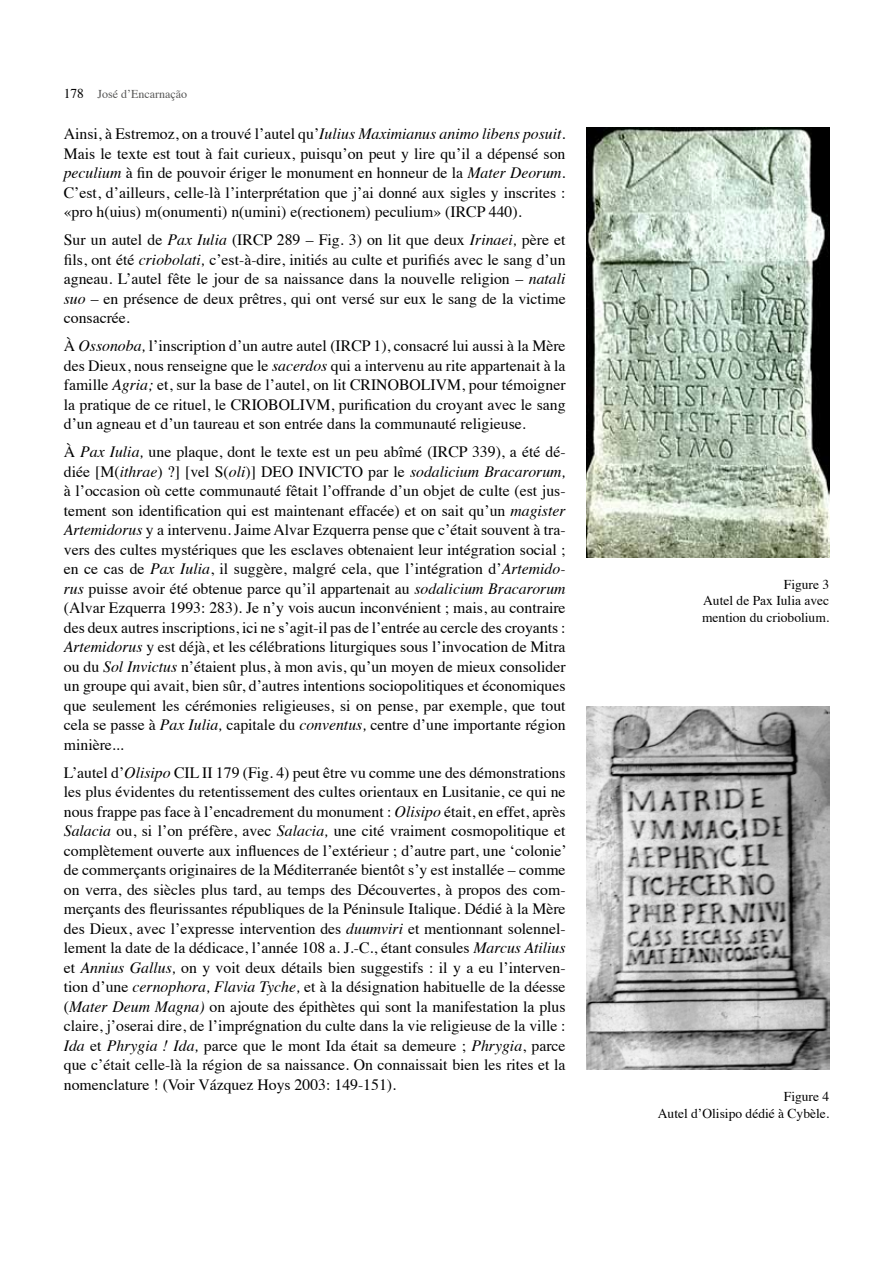
<style>
.page{position:relative;width:893px;height:1263px;background:#fff}
.page>*{position:absolute;margin:0;border:0;box-sizing:border-box;transform-origin:0 0}
.t1{font:15.75px/19.5px "Times";color:#000;text-align:justify}
.t2{font:13.5px/16.5px "Times";color:#000;text-align:justify}
.t3{font:12px "Times";color:#575756}
.s1{font-size:13.5px;color:#000}
.s2{font-style:italic}
</style>
<div class="page">
<img style="left:587px;top:128px;width:242px;height:429px">
<img style="left:587px;top:707px;width:242px;height:363px">
<p class="t3" style="left:64px;top:83px;width:125px"><span class="s1">178</span> José d’Encarnação</p>
<p class="t1" style="left:64px;top:123px;width:503px">Ainsi, à Estremoz, on a trouvé l’autel qu’<span class="s2">Iulius Maximianus animo libens posuit.<br></span>Mais le texte est tout à fait curieux, puisqu’on peut y lire qu’il a dépensé son <span class="s2">peculium</span> à fin de pouvoir ériger le monument en honneur de la <span class="s2">Mater Deorum.<br></span>C’est, d’ailleurs, celle-là l’interprétation que j’ai donné aux sigles y inscrites : «pro h(uius) m(onumenti) n(umini) e(rectionem) peculium» (IRCP 440).</p>
<p class="t1" style="left:64px;top:229px;width:503px">Sur un autel de <span class="s2">Pax Iulia</span> (IRCP 289 – Fig. 3) on lit que deux <span class="s2">Irinaei,</span> père et fils, ont été <span class="s2">criobolati,</span> c’est-à-dire, initiés au culte et purifiés avec le sang d’un agneau. L’autel fête le jour de sa naissance dans la nouvelle religion – <span class="s2">natali suo</span> – en présence de deux prêtres, qui ont versé sur eux le sang de la victime consacrée.</p>
<p class="t1" style="left:64px;top:335px;width:503px">À <span class="s2">Ossonoba,</span> l’inscription d’un autre autel (IRCP 1), consacré lui aussi à la Mère des Dieux, nous renseigne que le <span class="s2">sacerdos</span> qui a intervenu au rite appartenait à la famille <span class="s2">Agria;</span> et, sur la base de l’autel, on lit CRINOBOLIVM, pour témoigner la pratique de ce rituel, le CRIOBOLIVM, purification du croyant avec le sang d’un agneau et d’un taureau et son entrée dans la communauté religieuse.</p>
<p class="t1" style="left:64px;top:441px;width:503px">À <span class="s2">Pax Iulia,</span> une plaque, dont le texte est un peu abîmé (IRCP 339), a été dé&shy;diée [M(<span class="s2">ithrae</span>) ?] [vel S(<span class="s2">oli</span>)] DEO INVICTO par le <span class="s2">sodalicium Bracarorum, </span>à l’occasion où cette communauté fêtait l’offrande d’un objet de culte (est jus&shy;tement son identification qui est maintenant effacée) et on sait qu’un <span class="s2">magister Artemidorus</span> y a intervenu. Jaime Alvar Ezquerra pense que c’était souvent à tra&shy;vers des cultes mystériques que les esclaves obtenaient leur intégration social ; en ce cas de <span class="s2">Pax Iulia</span>, il suggère, malgré cela, que l’intégration d’<span class="s2">Artemido&shy;rus</span> puisse avoir été obtenue parce qu’il appartenait au <span class="s2">sodalicium Bracarorum </span>(Alvar Ezquerra 1993: 283). Je n’y vois aucun inconvénient ; mais, au contraire des deux autres inscriptions, ici ne s’agit-il pas de l’entrée au cercle des croyants :<br><span class="s2">Artemidorus</span> y est déjà, et les célébrations liturgiques sous l’invocation de Mitra ou du <span class="s2">Sol Invictus</span> n’étaient plus, à mon avis, qu’un moyen de mieux consolider un groupe qui avait, bien sûr, d’autres intentions sociopolitiques et économiques que seulement les cérémonies religieuses, si on pense, par exemple, que tout cela se passe à <span class="s2">Pax Iulia,</span> capitale du <span class="s2">conventus,</span> centre d’une importante région minière...</p>
<p class="t1" style="left:64px;top:761px;width:504px">L’autel d’<span class="s2">Olisipo</span> CIL II 179 (Fig. 4) peut être vu comme une des démonstrations les plus évidentes du retentissement des cultes orientaux en Lusitanie, ce qui ne nous frappe pas face à l’encadrement du monument : <span class="s2">Olisipo</span> était, en effet, après <span class="s2">Salacia</span> ou, si l’on préfère, avec <span class="s2">Salacia,</span> une cité vraiment cosmopolitique et complètement ouverte aux influences de l’extérieur ; d’autre part, une ‘colonie’ de commerçants originaires de la Méditerranée bientôt s’y est installée – comme on verra, des siècles plus tard, au temps des Découvertes, à propos des com&shy;merçants des fleurissantes républiques de la Péninsule Italique. Dédié à la Mère des Dieux, avec l’expresse intervention des <span class="s2">duumviri</span> et mentionnant solennel&shy;lement la date de la dédicace, l’année 108 a. J.-C., étant consules <span class="s2">Marcus Atilius </span>et <span class="s2">Annius Gallus,</span> on y voit deux détails bien suggestifs : il y a eu l’interven&shy;tion d’une <span class="s2">cernophora, Flavia Tyche,</span> et à la désignation habituelle de la déesse (<span class="s2">Mater Deum Magna)</span> on ajoute des épithètes qui sont la manifestation la plus claire, j’oserai dire, de l’imprégnation du culte dans la vie religieuse de la ville :<br><span class="s2">Ida</span> et <span class="s2">Phrygia ! Ida,</span> parce que le mont Ida était sa demeure ; <span class="s2">Phrygia</span>, parce que c’était celle-là la région de sa naissance. On connaissait bien les rites et la nomenclature ! (Voir Vázquez Hoys 2003: 149-151).</p>
<p class="t2" style="left:702px;top:575px;width:129px;text-indent:82px">Figure 3<br>Autel de Pax Iulia avec mention du criobolium.</p>
<p class="t2" style="left:658px;top:1087px;width:173px;text-align:right">Figure 4<br>Autel d’Olisipo dédié à Cybèle.</p>
</div>
